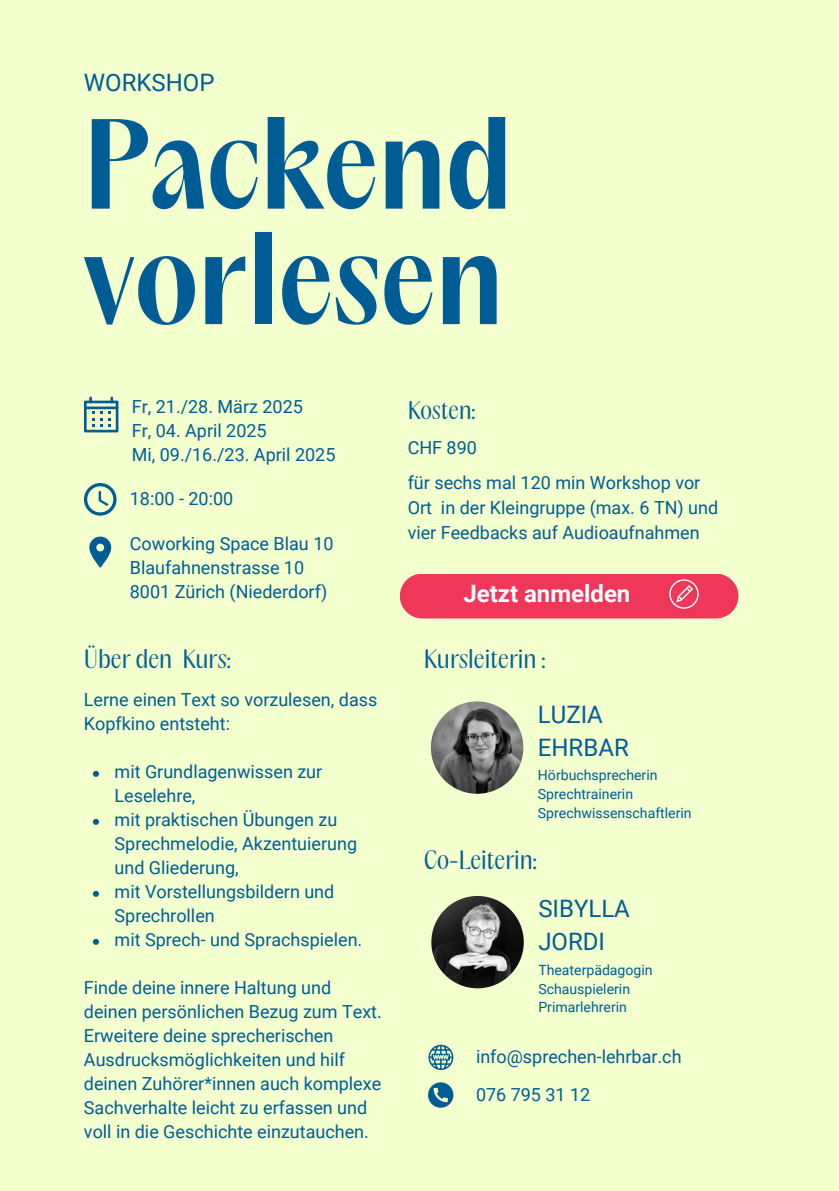
<style>
.page{position:relative;width:839px;height:1191px;background:#fff}
.page>*{position:absolute;margin:0;border:0;box-sizing:border-box;transform-origin:0 0}
.t1{font:700 116px/115.6px "PP Acma";color:#005c94}
.t2{font:24px "PP Acma";color:#005c94}
.t3{font:24px/33px "Roboto";color:#005c94}
.t4{font:700 24px "Roboto";color:#fff}
.t5{font:23.2px "PP Acma";color:#005c94}
.t6{font:18px/24px "Roboto";color:#005c94}
.t7{font:14px "Roboto";color:#005c94}
</style>
<div class="page">
<div style="left:0;top:0;width:838px;height:1191px;background:#f4ffce"></div>
<svg style="left:89px;top:537px;width:22px;height:31px"></svg>
<svg style="left:84px;top:483px;width:33px;height:33px"></svg>
<svg style="left:84px;top:397px;width:34px;height:35px"></svg>
<div style="left:400px;top:574px;width:338px;height:44px;background:#f0375a;border-radius:22px"></div>
<svg style="left:669px;top:579px;width:29px;height:30px"></svg>
<svg style="left:430px;top:701px;width:94px;height:93px"></svg>
<svg style="left:428px;top:1045px;width:25px;height:25px"></svg>
<svg style="left:428px;top:1082px;width:25px;height:26px"></svg>
<svg style="left:93px;top:771px;width:6px;height:6px"></svg>
<svg style="left:93px;top:819px;width:6px;height:6px"></svg>
<svg style="left:93px;top:891px;width:6px;height:6px"></svg>
<svg style="left:93px;top:939px;width:6px;height:6px"></svg>
<svg style="left:431px;top:896px;width:93px;height:93px"></svg>
<h1 class="t3" style="left:84px;top:67px;width:132px">WORKSHOP</h1>
<p class="t1" style="left:83px;top:118px;width:431px">Packend vorlesen</p>
<p class="t6" style="left:132px;top:395px;width:205px">Fr, 21./28. März 2025<br>Fr, 04. April 2025<br>Mi, 09./16./23. April 2025</p>
<p class="t6" style="left:130px;top:487px;width:105px">18:00 - 20:00</p>
<p class="t6" style="left:130px;top:532px;width:205px">Coworking Space Blau 10<br>Blaufahnenstrasse 10<br>8001 Zürich (Niederdorf)</p>
<h6 class="t2" style="left:84px;top:650px;width:148px">Über den Kurs:</h6>
<h4 class="t6" style="left:84px;top:688px;width:295px">Lerne einen Text so vorzulesen, dass<br>Kopfkino entsteht:</h4>
<h5 class="t6" style="left:114px;top:760px;width:209px">mit Grundlagenwissen zur<br>Leselehre,</h5>
<h6 class="t6" style="left:114px;top:808px;width:244px">mit praktischen Übungen zu<br>Sprechmelodie, Akzentuierung und Gliederung,</h6>
<h5 class="t6" style="left:114px;top:880px;width:221px">mit Vorstellungsbildern und<br>Sprechrollen</h5>
<h6 class="t6" style="left:114px;top:928px;width:249px">mit Sprech- und Sprachspielen.</h6>
<h3 class="t6" style="left:84px;top:976px;width:299px">Finde deine innere Haltung und deinen persönlichen Bezug zum Text.<br>Erweitere deine sprecherischen Ausdrucksmöglichkeiten und hilf deinen Zuhörer*innen auch komplexe Sachverhalte leicht zu erfassen und voll in die Geschichte einzutauchen.</h3>
<h4 class="t5" style="left:407px;top:401px;width:69px">Kosten:</h4>
<h6 class="t6" style="left:407px;top:436px;width:71px">CHF 890</h6>
<p class="t6" style="left:407px;top:471px;width:312px;line-height:24.6px">für sechs mal 120 min Workshop vor<br>Ort in der Kleingruppe (max. 6 TN) und vier Feedbacks auf Audioaufnahmen</p>
<p class="t4" style="left:463px;top:579px;width:168px">Jetzt anmelden</p>
<p class="t2" style="left:424px;top:650px;width:123px">Kursleiterin :</p>
<p class="t3" style="left:538px;top:698px;width:92px">LUZIA<br>EHRBAR</p>
<h6 class="t7" style="left:538px;top:767px;width:121px">Hörbuchsprecherin</h6>
<h4 class="t7" style="left:538px;top:786px;width:97px">Sprechtrainerin</h4>
<p class="t7" style="left:538px;top:805px;width:155px">Sprechwissenschaftlerin</p>
<p class="t2" style="left:424px;top:850px;width:115px">Co-Leiterin:</p>
<p class="t3" style="left:538px;top:892px;width:93px">SIBYLLA<br>JORDI</p>
<h4 class="t7" style="left:538px;top:962px;width:116px">Theaterpädagogin</h4>
<p class="t7" style="left:538px;top:981px;width:93px">Schauspielerin</p>
<h2 class="t7" style="left:538px;top:999px;width:90px">Primarlehrerin</h2>
<p class="t6" style="left:476px;top:1045px;width:207px">info@sprechen-lehrbar.ch</p>
<h2 class="t6" style="left:476px;top:1083px;width:116px">076 795 31 12</h2>
</div>
